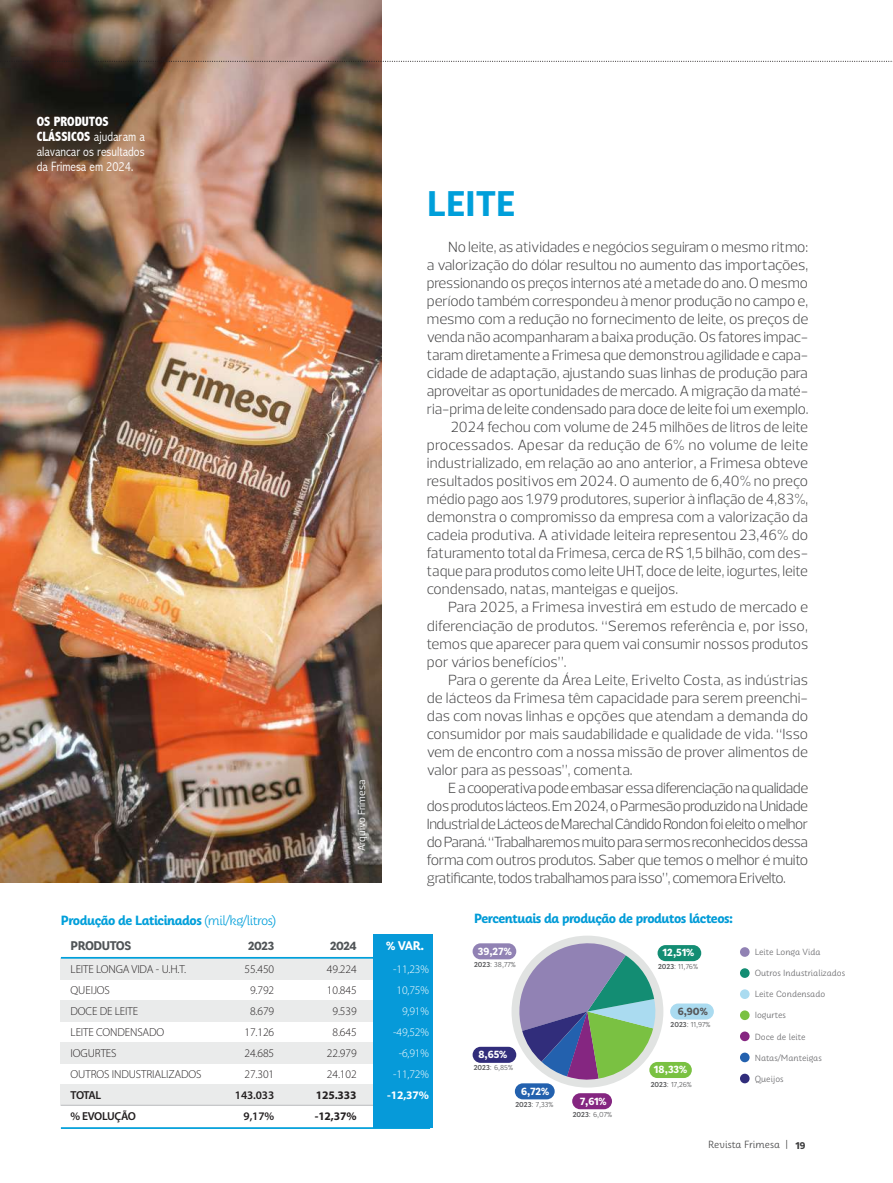
<style>
.page{position:relative;width:893px;height:1183px;background:#fff}
.page>*{position:absolute;margin:0;border:0;box-sizing:border-box;transform-origin:0 0}
.t1{font:700 36px "Papelli";color:#009fda}
.t2{font:300 15px "Prelo";letter-spacing:-.01em;color:#3e3e3f}
.t3{font:300 15px "Prelo";letter-spacing:-.03em;color:#3e3e3f}
.t4{font:300 15px "Prelo";letter-spacing:.01em;color:#3e3e3f}
.t5{font:300 15px "Prelo";letter-spacing:-.035em;color:#3e3e3f}
.t6{font:300 condensed 13.5px/15px "Abadi";color:#fff}
.t7{font:700 13.5px "Papelli";letter-spacing:-.035em;color:#009bd7}
.t8{font:700 13.5px "Papelli";letter-spacing:-.035em;color:#009fda}
.t9{font:700 12.75px "Papelli";letter-spacing:-.035em;color:#505457}
.t10{font:700 12.75px "Papelli";color:#fff}
.t11{font:300 11.55px/21px "Myriad Pro";letter-spacing:-.01em;color:#231f20;text-align:center}
.t12{font:300 11.55px/21px "Myriad Pro";letter-spacing:-.01em;color:#fff;text-align:right}
.t13{font:600 11.55px/21px "Myriad Pro";letter-spacing:-.03em;color:#231f20}
.t14{font:700 11.55px/21px "Myriad Pro";letter-spacing:-.01em;color:#231f20}
.t15{font:700 11.55px "Myriad Pro";color:#fff}
.t16{font:700 11.1px "Papelli";color:#fff}
.t17{font:700 11.1px "Papelli";color:#57585a}
.t18{font:300 10.5px "Papelli";color:#3e3e3f}
.t19{font:10.5px "Prelo";color:#fff}
.t20{font:300 9px "Papelli";color:#636366}
.t21{font:300 7.65px "Papelli";color:#57585a}
.s1{font-weight:800}
.s2{font-weight:300}
.s3{font-weight:500}
.s4{font-weight:700}
</style>
<div class="page">
<img style="left:0;top:0;width:381px;height:882px">
<div style="left:61px;top:958px;width:369px;height:21px;background:#eaebeb"></div>
<div style="left:61px;top:1000px;width:369px;height:21px;background:#eaebeb"></div>
<div style="left:61px;top:1042px;width:369px;height:21px;background:#eaebeb"></div>
<div style="left:61px;top:1083px;width:369px;height:21px;background:#eaebeb"></div>
<hr style="left:61px;top:956px;width:369px;height:2px;background:#009fda">
<hr style="left:61px;top:1126px;width:369px;height:2px;background:#009fda">
<hr style="left:61px;top:1104px;width:369px;height:1px;background:#bcbdc0">
<div style="left:373px;top:933px;width:60px;height:194px;background:#069ad9"></div>
<div style="left:511px;top:935px;width:152px;height:152px;background:#e1e3e2;border-radius:50%"></div>
<svg style="left:511px;top:939px;width:145px;height:141px"></svg>
<svg style="left:740px;top:946px;width:10px;height:10px"></svg>
<div style="left:740px;top:1073px;width:10px;height:9px;background:#312d7b;border-radius:50%"></div>
<div style="left:740px;top:1031px;width:10px;height:9px;background:#852681;border-radius:50%"></div>
<div style="left:740px;top:1052px;width:10px;height:9px;background:#2361ae;border-radius:50%"></div>
<div style="left:740px;top:1010px;width:10px;height:9px;background:#7ac142;border-radius:50%"></div>
<div style="left:740px;top:968px;width:10px;height:9px;background:#138d73;border-radius:50%"></div>
<div style="left:740px;top:989px;width:10px;height:9px;background:#aadbf0;border-radius:50%"></div>
<div style="left:572px;top:1092px;width:40px;height:16px;background:#852681;border-radius:8px"></div>
<div style="left:649px;top:1061px;width:43px;height:16px;background:#7ac142;border-radius:8px"></div>
<div style="left:515px;top:1082px;width:40px;height:17px;background:#2361ae;border-radius:8px"></div>
<div style="left:670px;top:1003px;width:44px;height:16px;background:#aadbf0;border-radius:8px"></div>
<div style="left:658px;top:944px;width:43px;height:16px;background:#138d73;border-radius:8px"></div>
<div style="left:473px;top:943px;width:43px;height:16px;background:#9182b4;border-radius:8px"></div>
<div style="left:473px;top:1046px;width:43px;height:16px;background:#312d7b;border-radius:8px"></div>
<svg style="left:0;top:61px;width:893px;height:1px"></svg>
<p class="t6" style="left:37px;top:114px;width:110px"><span class="s1">OS PRODUTOS<br>CLÁSSICOS</span> ajudaram a alavancar os resultados da Frimesa em 2024.</p>
<p class="t8" style="left:61px;top:911px;width:217px">Produção de Laticinados <span class="s2">(mil/kg/litros)</span></p>
<p class="t9" style="left:71px;top:937px;width:62px">PRODUTOS</p>
<p class="t11" style="left:71px;top:958px;width:132px;text-align:left">LEITE LONGA VIDA - U.H.T.<br>QUEIJOS<br>DOCE DE LEITE<br>LEITE CONDENSADO<br>IOGURTES<br>OUTROS INDUSTRIALIZADOS</p>
<p class="t13" style="left:71px;top:1083px;width:67px">TOTAL<br>% EVOLUÇÃO</p>
<p class="t9" style="left:248px;top:937px;width:27px">2023</p>
<p class="t11" style="left:245px;top:958px;width:31px">55.450<br>9.792<br>8.679<br>17.126<br>24.685<br>27.301</p>
<p class="t13" style="left:235px;top:1084px;width:41px;text-align:right">143.033<br>9,17%</p>
<p class="t19" style="left:355px;top:850px;width:73px;rotate:-90deg">Arquivo Frimesa</p>
<p class="t9" style="left:330px;top:937px;width:28px">2024</p>
<p class="t11" style="left:327px;top:958px;width:31px">49.224<br>10.845<br>9.539<br>8.645<br>22.979<br>24.102</p>
<p class="t14" style="left:315px;top:1084px;width:43px">125.333 -12,37%</p>
<h1 class="t1" style="left:427px;top:181px;width:90px">LEITE</h1>
<p class="t2" style="left:448px;top:238px;width:362px">No leite, as atividades e negócios seguiram o mesmo ritmo:</p>
<p class="t2" style="left:427px;top:256px;width:383px">a valorização do dólar resultou no aumento das importações,</p>
<p class="t2" style="left:427px;top:274px;width:383px">pressionando os preços internos até a metade do ano. O mesmo</p>
<p class="t2" style="left:427px;top:292px;width:383px">período também correspondeu à menor produção no campo e,</p>
<p class="t2" style="left:427px;top:310px;width:383px">mesmo com a redução no fornecimento de leite, os preços de</p>
<p class="t2" style="left:427px;top:328px;width:383px">venda não acompanharam a baixa produção. Os fatores impac-</p>
<p class="t2" style="left:427px;top:346px;width:383px">taram diretamente a Frimesa que demonstrou agilidade e capa-</p>
<p class="t2" style="left:427px;top:364px;width:382px">cidade de adaptação, ajustando suas linhas de produção para</p>
<p class="t2" style="left:427px;top:382px;width:383px">aproveitar as oportunidades de mercado. A migração da maté-</p>
<p class="t2" style="left:427px;top:400px;width:383px">ria-prima de leite condensado para doce de leite foi um exemplo.</p>
<p class="t2" style="left:451px;top:418px;width:359px">2024 fechou com volume de 245 milhões de litros de leite</p>
<p class="t4" style="left:427px;top:436px;width:383px">processados. Apesar da redução de 6% no volume de leite</p>
<p class="t2" style="left:427px;top:454px;width:383px">industrializado, em relação ao ano anterior, a Frimesa obteve</p>
<p class="t2" style="left:427px;top:472px;width:383px">resultados positivos em 2024. O aumento de 6,40% no preço</p>
<p class="t2" style="left:427px;top:490px;width:383px">médio pago aos 1.979 produtores, superior à inflação de 4,83%,</p>
<p class="t2" style="left:427px;top:508px;width:383px">demonstra o compromisso da empresa com a valorização da</p>
<p class="t2" style="left:427px;top:526px;width:383px">cadeia produtiva. A atividade leiteira representou 23,46% do</p>
<p class="t2" style="left:427px;top:544px;width:383px">faturamento total da Frimesa, cerca de R$ 1,5 bilhão, com des-</p>
<p class="t2" style="left:427px;top:562px;width:382px">taque para produtos como leite UHT, doce de leite, iogurtes, leite</p>
<p class="t2" style="left:427px;top:580px;width:253px">condensado, natas, manteigas e queijos.</p>
<p class="t2" style="left:448px;top:598px;width:362px">Para 2025, a Frimesa investirá em estudo de mercado e</p>
<p class="t4" style="left:427px;top:616px;width:383px">diferenciação de produtos. “Seremos referência e, por isso,</p>
<p class="t2" style="left:427px;top:634px;width:383px">temos que aparecer para quem vai consumir nossos produtos</p>
<p class="t2" style="left:427px;top:652px;width:141px">por vários benefícios”.</p>
<p class="t2" style="left:448px;top:670px;width:362px">Para o gerente da Área Leite, Erivelto Costa, as indústrias</p>
<p class="t2" style="left:427px;top:688px;width:383px">de lácteos da Frimesa têm capacidade para serem preenchi-</p>
<p class="t2" style="left:427px;top:706px;width:383px">das com novas linhas e opções que atendam a demanda do</p>
<p class="t2" style="left:427px;top:724px;width:383px">consumidor por mais saudabilidade e qualidade de vida. “Isso</p>
<p class="t2" style="left:427px;top:742px;width:383px">vem de encontro com a nossa missão de prover alimentos de</p>
<p class="t2" style="left:427px;top:760px;width:207px">valor para as pessoas”, comenta.</p>
<p class="t3" style="left:448px;top:778px;width:362px">E a cooperativa pode embasar essa diferenciação na qualidade</p>
<p class="t3" style="left:427px;top:796px;width:383px">dos produtos lácteos. Em 2024, o Parmesão produzido na Unidade</p>
<p class="t5" style="left:427px;top:814px;width:383px">Industrial de Lácteos de Marechal Cândido Rondon foi eleito o melhor</p>
<p class="t3" style="left:427px;top:832px;width:383px">do Paraná. “Trabalharemos muito para sermos reconhecidos dessa</p>
<p class="t2" style="left:427px;top:850px;width:383px">forma com outros produtos. Saber que temos o melhor é muito</p>
<p class="t3" style="left:427px;top:868px;width:361px">gratificante, todos trabalhamos para isso”, comemora Erivelto.</p>
<p class="t10" style="left:386px;top:937px;width:40px">% VAR.</p>
<p class="t12" style="left:393px;top:957px;width:37px">-11,23%<br>10,75%<br>9,91% -49,52% -6,91% -11,72%</p>
<p class="t15" style="left:387px;top:1087px;width:43px">-12,37%</p>
<p class="t7" style="left:474px;top:909px;width:260px">Percentuais da produção de produtos lácteos:</p>
<p class="t16" style="left:478px;top:943px;width:36px">39,27%</p>
<p class="t21" style="left:474px;top:959px;width:43px"><span class="s3">2023</span>: 38,77%</p>
<p class="t16" style="left:478px;top:1046px;width:30px">8,65%</p>
<p class="t21" style="left:474px;top:1062px;width:41px"><span class="s3">2023</span>: 6,85%</p>
<p class="t16" style="left:521px;top:1083px;width:30px">6,72%</p>
<p class="t21" style="left:515px;top:1099px;width:39px"><span class="s3">2023</span>: 7,33%</p>
<p class="t16" style="left:580px;top:1093px;width:28px">7,61%</p>
<p class="t21" style="left:573px;top:1109px;width:41px"><span class="s3">2023</span>: 6,07%</p>
<p class="t16" style="left:663px;top:945px;width:33px">12,51%</p>
<p class="t21" style="left:658px;top:961px;width:41px"><span class="s3">2023</span>: 11,76%</p>
<p class="t17" style="left:678px;top:1003px;width:32px">6,90%</p>
<p class="t21" style="left:671px;top:1019px;width:41px"><span class="s3">2023</span>: 11,97%</p>
<p class="t16" style="left:654px;top:1062px;width:35px">18,33%</p>
<p class="t21" style="left:651px;top:1079px;width:42px"><span class="s3">2023</span>: 17,26%</p>
<p class="t20" style="left:755px;top:946px;width:67px">Leite Longa Vida</p>
<p class="t20" style="left:755px;top:967px;width:92px">Outros Industrializados</p>
<p class="t20" style="left:755px;top:988px;width:72px">Leite Condensado</p>
<p class="t20" style="left:755px;top:1009px;width:33px">Iogurtes</p>
<p class="t20" style="left:755px;top:1030px;width:52px">Doce de leite</p>
<p class="t20" style="left:755px;top:1051px;width:69px">Natas/Manteigas</p>
<p class="t20" style="left:755px;top:1072px;width:30px">Queijos</p>
<p class="t18" style="left:708px;top:1137px;width:99px">Revista Frimesa | <span class="s4">19</span></p>
</div>
